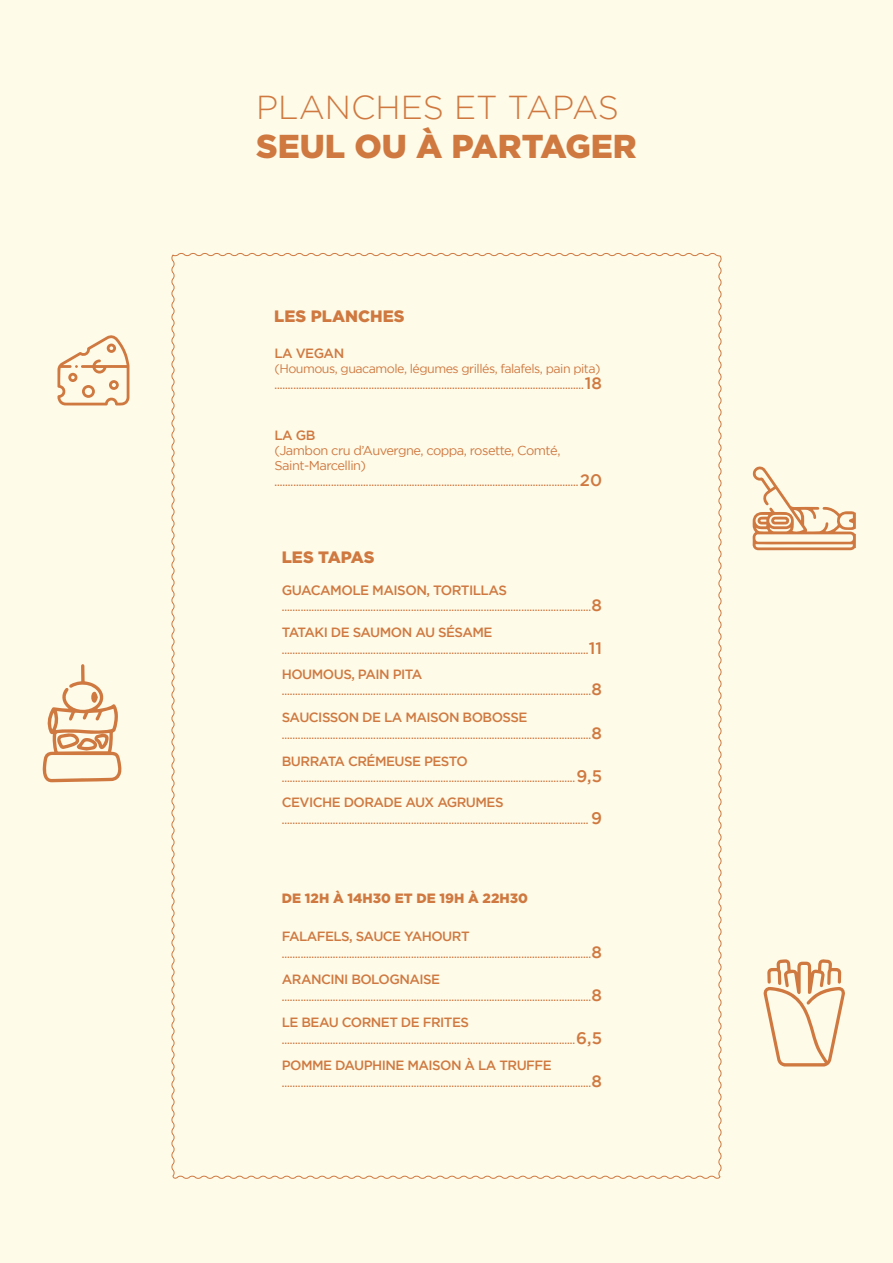
<style>
.page{position:relative;width:893px;height:1263px;background:#fefbe9}
.page>*{position:absolute;margin:0;border:0;box-sizing:border-box;transform-origin:0 0}
.t1{font:300 33.15px/39.8px "Gotham";color:#cf7940}
.t2{font:900 16.5px "Gotham";color:#cf7940}
.t3{font:500 13.5px "Gotham";letter-spacing:-.04em;color:#cf7940}
.t4{font:900 13.5px "Gotham";color:#cf7940}
.t5{font:500 13.35px "Gotham";letter-spacing:-.04em;color:#cf7940}
.t6{font:12.9px/14.9px "Gotham";letter-spacing:-.04em;color:#cf7940}
.t7{font:12.45px "Gotham";letter-spacing:-.04em;color:#cf7940}
.t8{font:500 10.05px "Gotham";color:#cf7940}
.s1{font-weight:900}
.s2{font-size:16.65px}
</style>
<div class="page">
<svg style="left:171px;top:253px;width:551px;height:926px"></svg>
<svg style="left:752px;top:466px;width:104px;height:84px"></svg>
<svg style="left:43px;top:664px;width:79px;height:118px"></svg>
<svg style="left:763px;top:959px;width:82px;height:107px"></svg>
<svg style="left:57px;top:335px;width:72px;height:71px"></svg>
<p class="t1" style="left:256px;top:86px;width:382px">PLANCHES ET TAPAS<br><span class="s1">SEUL OU À PARTAGER</span></p>
<p class="t2" style="left:274px;top:307px;width:132px">LES PLANCHES</p>
<p class="t5" style="left:274px;top:346px;width:71px">LA VEGAN</p>
<p class="t7" style="left:274px;top:362px;width:328px">(Houmous, guacamole, légumes grillés, falafels, pain pita)</p>
<p class="t8" style="left:274px;top:380px;width:329px">...................................................................................................................<span class="s2">18</span></p>
<p class="t5" style="left:274px;top:428px;width:42px">LA GB</p>
<p class="t6" style="left:274px;top:443px;width:288px">(Jambon cru d’Auvergne, coppa, rosette, Comté,<br>Saint-Marcellin)</p>
<p class="t8" style="left:274px;top:477px;width:329px">.................................................................................................................<span class="s2">20</span></p>
<p class="t2" style="left:282px;top:547px;width:94px">LES TAPAS</p>
<p class="t3" style="left:282px;top:582px;width:227px">GUACAMOLE MAISON, TORTILLAS</p>
<p class="t8" style="left:282px;top:602px;width:322px">...................................................................................................................<span class="s2">8</span></p>
<p class="t5" style="left:282px;top:625px;width:212px">TATAKI DE SAUMON AU SÉSAME</p>
<p class="t8" style="left:282px;top:644px;width:322px">..................................................................................................................<span class="s2">11</span></p>
<p class="t5" style="left:282px;top:666px;width:142px">HOUMOUS, PAIN PITA</p>
<p class="t8" style="left:282px;top:686px;width:322px">...................................................................................................................<span class="s2">8</span></p>
<p class="t5" style="left:282px;top:710px;width:247px">SAUCISSON DE LA MAISON BOBOSSE</p>
<p class="t8" style="left:282px;top:729px;width:322px">...................................................................................................................<span class="s2">8</span></p>
<p class="t5" style="left:282px;top:754px;width:187px">BURRATA CRÉMEUSE PESTO</p>
<p class="t8" style="left:282px;top:773px;width:322px">.............................................................................................................<span class="s2">9,5</span></p>
<p class="t5" style="left:282px;top:795px;width:223px">CEVICHE DORADE AUX AGRUMES</p>
<p class="t8" style="left:282px;top:814px;width:322px">.................................................................................................................. <span class="s2">9</span></p>
<p class="t4" style="left:282px;top:890px;width:248px">DE 12H À 14H30 ET DE 19H À 22H30</p>
<p class="t5" style="left:282px;top:929px;width:189px">FALAFELS, SAUCE YAHOURT</p>
<p class="t8" style="left:282px;top:948px;width:322px">...................................................................................................................<span class="s2">8</span></p>
<p class="t5" style="left:282px;top:972px;width:160px">ARANCINI BOLOGNAISE</p>
<p class="t8" style="left:282px;top:991px;width:322px">...................................................................................................................<span class="s2">8</span></p>
<p class="t5" style="left:282px;top:1015px;width:189px">LE BEAU CORNET DE FRITES</p>
<p class="t8" style="left:282px;top:1034px;width:322px">.............................................................................................................<span class="s2">6,5</span></p>
<p class="t5" style="left:282px;top:1058px;width:271px">POMME DAUPHINE MAISON À LA TRUFFE</p>
<p class="t8" style="left:282px;top:1077px;width:322px">...................................................................................................................<span class="s2">8</span></p>
</div>
